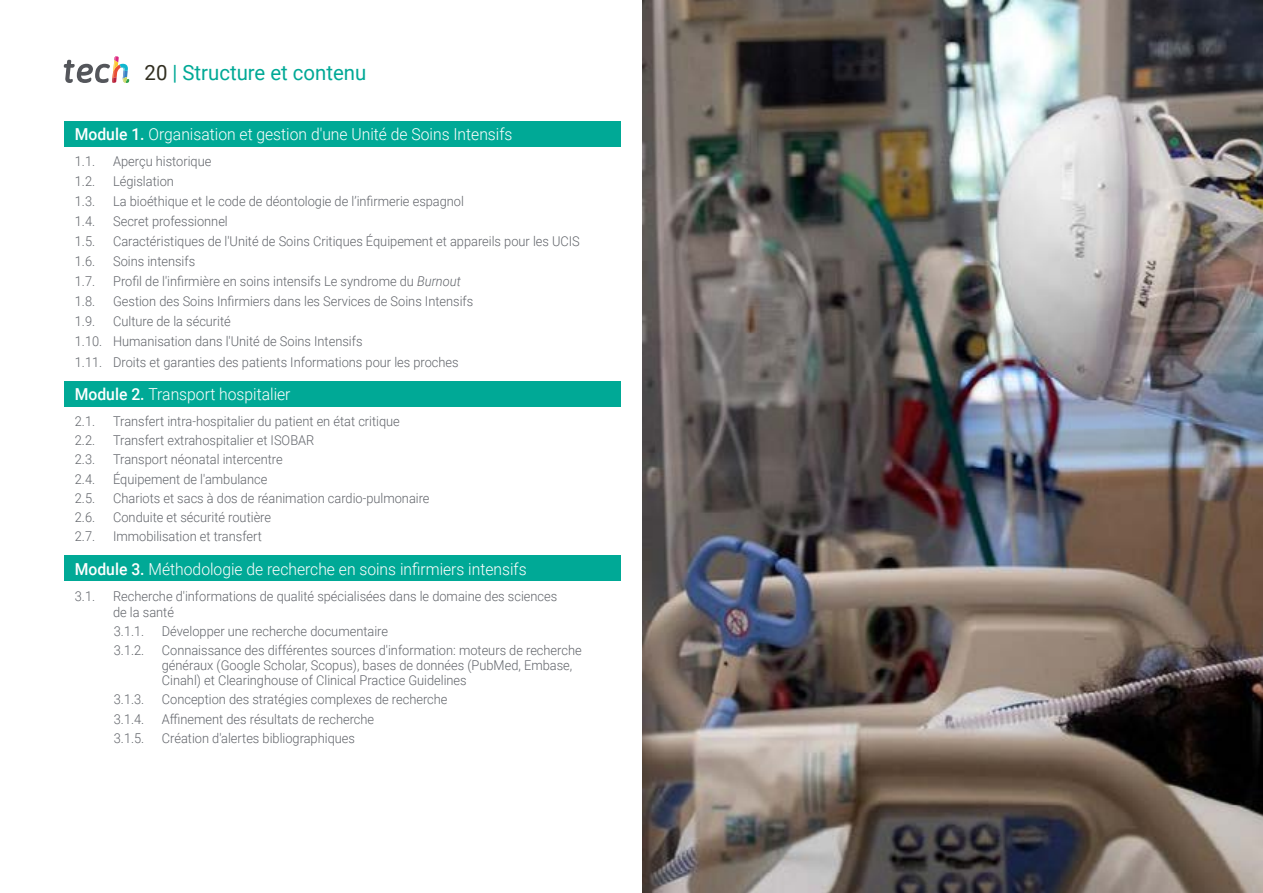
<style>
.page{position:relative;width:1263px;height:893px;background:#fff}
.page>*{position:absolute;margin:0;border:0;box-sizing:border-box;transform-origin:0 0}
.t1{font:21px "Roboto";color:#00a996}
.t2{font:300 16.5px "Roboto";color:#fff;scale:.95 1}
.t3{font:300 13.5px/20.4px "Roboto";color:#61646a;scale:.95 1}
.s1{color:#312e20}
.s2{font-weight:500}
.s3{font-style:italic}
</style>
<div class="page">
<svg style="left:64px;top:56px;width:65px;height:27px"></svg>
<div style="left:64px;top:121px;width:557px;height:25px;background:#00a996"></div>
<div style="left:64px;top:381px;width:557px;height:25px;background:#00a996"></div>
<div style="left:64px;top:556px;width:557px;height:25px;background:#00a996"></div>
<img style="left:642px;top:0;width:621px;height:893px">
<h1 class="t1" style="left:145px;top:58px;width:223px"><span class="s1">20</span> | Structure et contenu</h1>
<p class="t2" style="left:75px;top:123px;width:462px"><span class="s2">Module 1.</span> Organisation et gestion d'une Unité de Soins Intensifs</p>
<p class="t3" style="left:75px;top:151px;width:23px">1.1.</p>
<p class="t3" style="left:113px;top:151px;width:105px">Aperçu historique</p>
<p class="t3" style="left:75px;top:171px;width:23px">1.2.</p>
<p class="t3" style="left:113px;top:171px;width:66px">Législation</p>
<p class="t3" style="left:75px;top:191px;width:23px">1.3.</p>
<p class="t3" style="left:113px;top:191px;width:371px">La bioéthique et le code de déontologie de l’infirmerie espagnol</p>
<p class="t3" style="left:75px;top:211px;width:23px">1.4.</p>
<p class="t3" style="left:113px;top:211px;width:122px">Secret professionnel</p>
<p class="t3" style="left:75px;top:231px;width:23px">1.5.</p>
<p class="t3" style="left:113px;top:231px;width:493px">Caractéristiques de l'Unité de Soins Critiques Équipement et appareils pour les UCIS</p>
<p class="t3" style="left:75px;top:251px;width:23px">1.6.</p>
<p class="t3" style="left:113px;top:251px;width:88px">Soins intensifs</p>
<p class="t3" style="left:75px;top:271px;width:23px">1.7.</p>
<p class="t3" style="left:113px;top:271px;width:367px">Profil de l'infirmière en soins intensifs Le syndrome du <span class="s3">Burnout</span></p>
<p class="t3" style="left:75px;top:291px;width:23px">1.8.</p>
<p class="t3" style="left:113px;top:291px;width:381px">Gestion des Soins Infirmiers dans les Services de Soins Intensifs</p>
<p class="t3" style="left:75px;top:311px;width:23px">1.9.</p>
<p class="t3" style="left:75px;top:311px;width:406px;text-indent:38px">Culture de la sécurité<br>1.10. Humanisation dans l'Unité de Soins Intensifs<br>1.11. Droits et garanties des patients Informations pour les proches</p>
<p class="t2" style="left:75px;top:383px;width:229px"><span class="s2">Module 2.</span> Transport hospitalier</p>
<p class="t3" style="left:75px;top:410px;width:23px">2.1.</p>
<p class="t3" style="left:113px;top:410px;width:303px">Transfert intra-hospitalier du patient en état critique</p>
<p class="t3" style="left:75px;top:430px;width:23px">2.2.</p>
<p class="t3" style="left:113px;top:430px;width:213px">Transfert extrahospitalier et ISOBAR</p>
<p class="t3" style="left:75px;top:449px;width:23px">2.3.</p>
<p class="t3" style="left:113px;top:449px;width:180px">Transport néonatal intercentre</p>
<p class="t3" style="left:75px;top:468px;width:23px">2.4.</p>
<p class="t3" style="left:113px;top:468px;width:164px">Équipement de l'ambulance</p>
<p class="t3" style="left:75px;top:487px;width:23px">2.5.</p>
<p class="t3" style="left:113px;top:487px;width:335px">Chariots et sacs à dos de réanimation cardio-pulmonaire</p>
<p class="t3" style="left:75px;top:507px;width:23px">2.6.</p>
<p class="t3" style="left:113px;top:507px;width:168px">Conduite et sécurité routière</p>
<p class="t3" style="left:75px;top:526px;width:23px">2.7.</p>
<p class="t3" style="left:113px;top:526px;width:158px">Immobilisation et transfert</p>
<p class="t2" style="left:75px;top:557px;width:477px"><span class="s2">Module 3.</span> Méthodologie de recherche en soins infirmiers intensifs</p>
<p class="t3" style="left:75px;top:585px;width:23px">3.1.</p>
<p class="t3" style="left:113px;top:588px;width:469px;line-height:15.8px">Recherche d'informations de qualité spécialisées dans le domaine des sciences de la santé</p>
<p class="t3" style="left:114px;top:620px;width:34px">3.1.1.</p>
<p class="t3" style="left:162px;top:620px;width:240px">Développer une recherche documentaire</p>
<p class="t3" style="left:114px;top:640px;width:34px">3.1.2.</p>
<p class="t3" style="left:162px;top:642px;width:443px;line-height:15px">Connaissance des différentes sources d'information: moteurs de recherche généraux (Google Scholar, Scopus), bases de données (PubMed, Embase,<br>Cinahl) et Clearinghouse of Clinical Practice Guidelines</p>
<p class="t3" style="left:114px;top:689px;width:34px">3.1.3.</p>
<p class="t3" style="left:162px;top:689px;width:302px">Conception des stratégies complexes de recherche</p>
<p class="t3" style="left:114px;top:708px;width:34px">3.1.4.</p>
<p class="t3" style="left:162px;top:708px;width:225px">Affinement des résultats de recherche</p>
<p class="t3" style="left:114px;top:727px;width:34px">3.1.5.</p>
<p class="t3" style="left:162px;top:727px;width:205px">Création d'alertes bibliographiques</p>
</div>
